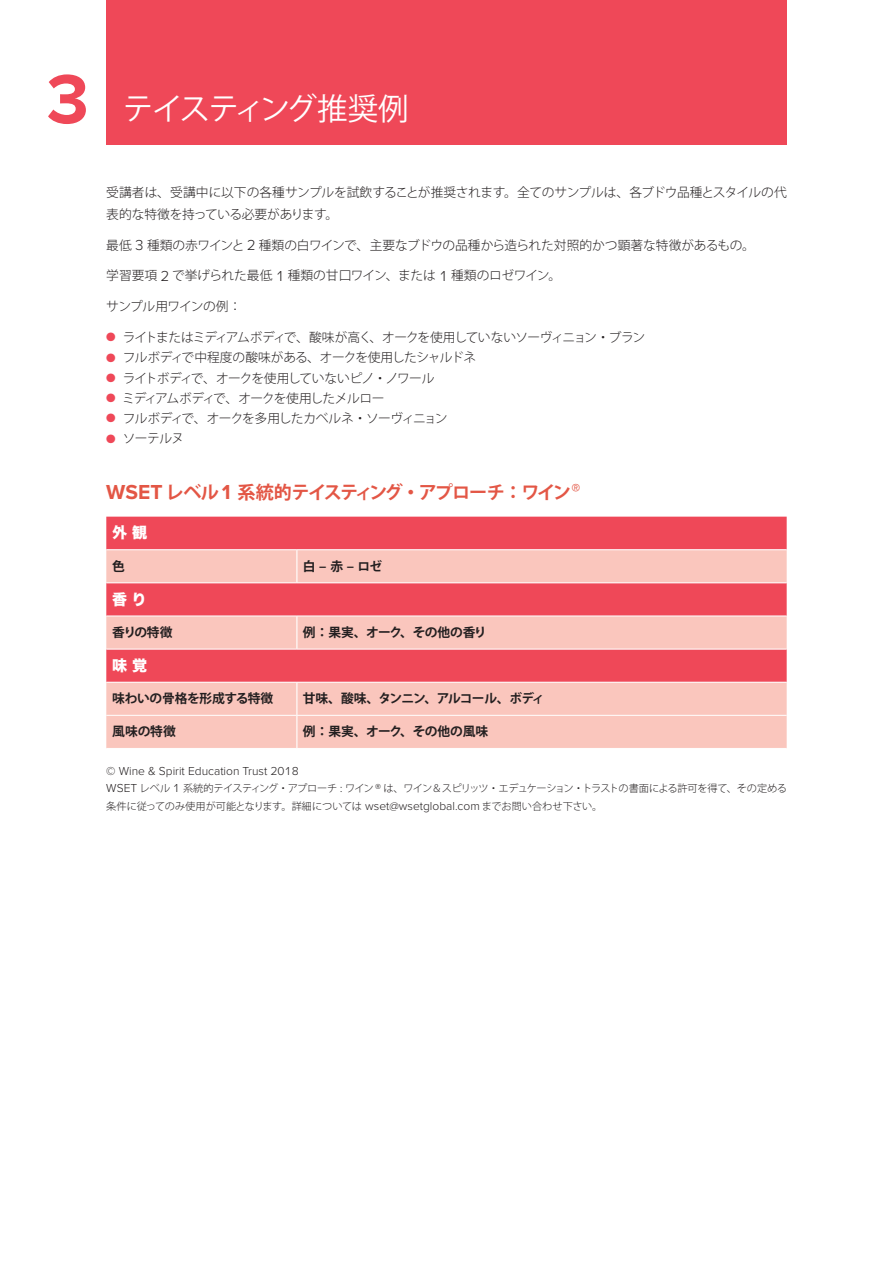
<style>
.page{position:relative;width:893px;height:1263px;background:#fff}
.page>*{position:absolute;margin:0;border:0;box-sizing:border-box;transform-origin:0 0}
.t1{font:700 72px "Proxima Nova";color:#ef4858}
.t2{font:300 36px "Proxima Nova";color:#fff}
.t3{font:30.6px "Koz Go Pro";letter-spacing:-.05em;color:#fff}
.t4{font:700 18.15px "Koz Go Pro";letter-spacing:-.08em;color:#e35645}
.t5{font:15px "Hira Kaku Std W8";color:#fff}
.t6{font:300 12.75px/21.3px "Koz Go Pro";letter-spacing:-.04em;color:#231f20}
.t7{font:300 12.75px "Koz Go Pro";color:#231f20}
.t8{font:300 12.75px "Koz Go Pro";letter-spacing:-.08em;color:#231f20}
.t9{font:700 12.75px "Koz Go Pro";letter-spacing:-.03em;color:#231f20}
.t10{font:300 12.75px "Koz Go Pro";letter-spacing:-.07em;color:#231f20}
.t11{font:700 12.75px "Koz Go Pro";letter-spacing:-.06em;color:#231f20}
.t12{font:700 12.75px "Koz Go Pro";letter-spacing:-.01em;color:#231f20}
.t13{font:300 12px "Proxima Nova";color:#231f20}
.t14{font:300 10.2px/17.7px "Koz Go Pro";letter-spacing:-.03em;color:#231f20}
.s1{font-weight:700;font-size:72px}
.s2{font-family:"Proxima Nova";font-size:15px}
.s3{color:#ef4858}
.s4{font-family:"Proxima Nova";font-size:21px}
.s5{font-family:"Proxima Nova";font-size:18px}
.s6{font-family:"Proxima Nova";font-size:12px}
</style>
<div class="page">
<div style="left:106px;top:517px;width:681px;height:32px;background:#ef4858"></div>
<svg style="left:106px;top:550px;width:681px;height:198px;background:#f69d9c"></svg>
<hr style="left:296px;top:550px;width:1px;height:32px;background:#fff">
<hr style="left:296px;top:616px;width:1px;height:33px;background:#fff">
<hr style="left:296px;top:683px;width:1px;height:32px;background:#fff">
<hr style="left:296px;top:716px;width:1px;height:32px;background:#fff">
<hr style="left:106px;top:582px;width:191px;height:1px;background:#fff">
<hr style="left:297px;top:582px;width:490px;height:1px;background:#fff">
<hr style="left:106px;top:616px;width:191px;height:1px;background:#fff">
<hr style="left:297px;top:616px;width:490px;height:1px;background:#fff">
<hr style="left:106px;top:649px;width:191px;height:1px;background:#fff">
<hr style="left:297px;top:649px;width:490px;height:1px;background:#fff">
<hr style="left:106px;top:682px;width:191px;height:1px;background:#fff">
<hr style="left:297px;top:682px;width:490px;height:1px;background:#fff">
<hr style="left:106px;top:715px;width:191px;height:1px;background:#fff">
<hr style="left:297px;top:715px;width:490px;height:1px;background:#fff">
<div style="left:106px;top:0;width:681px;height:144px;background:#ef4858"></div>
<h1 class="t1" style="left:47px;top:58px;width:44px">3</h1>
<h2 class="t2" style="left:106px;top:78px;width:131px"><span class="s1">3</span> Title</h2>
<h3 class="t3" style="left:123px;top:89px;width:288px">テイスティング推奨例</h3>
<p class="t6" style="left:106px;top:182px;width:682px">受講者は、受講中に以下の各種サンプルを試飲することが推奨されます。全てのサンプルは、各ブドウ品種とスタイルの代表的な特徴を持っている必要があります。</p>
<p class="t7" style="left:106px;top:237px;width:650px">最低 <span class="s2">3</span> 種類の赤ワインと <span class="s2">2</span> 種類の白ワインで、主要なブドウの品種から造られた対照的かつ顕著な特徴があるもの。</p>
<p class="t7" style="left:106px;top:267px;width:456px">学習要項 <span class="s2">2</span> で挙げられた最低 <span class="s2">1</span> 種類の甘口ワイン、または <span class="s2">1</span> 種類のロゼワイン。</p>
<p class="t6" style="left:106px;top:296px;width:137px">サンプル用ワインの例：</p>
<p class="t8" style="left:106px;top:329px;width:540px"><span class="s3">●</span> ライトまたはミディアムボディで、酸味が高く、オークを使用していないソーヴィニョン・ブラン</p>
<p class="t6" style="left:106px;top:347px;width:371px"><span class="s3">●</span> フルボディで中程度の酸味がある、オークを使用したシャルドネ</p>
<p class="t10" style="left:106px;top:370px;width:330px"><span class="s3">●</span> ライトボディで、オークを使用していないピノ・ノワール</p>
<p class="t6" style="left:106px;top:388px;width:280px"><span class="s3">●</span> ミディアムボディで、オークを使用したメルロー</p>
<p class="t6" style="left:106px;top:408px;width:343px"><span class="s3">●</span> フルボディで、オークを多用したカベルネ・ソーヴィニョン</p>
<p class="t6" style="left:106px;top:428px;width:79px"><span class="s3">●</span> ソーテルヌ</p>
<h3 class="t4" style="left:106px;top:480px;width:475px"><span class="s4">WSET</span> レベル<span class="s4">1</span> 系統的テイスティング・アプローチ：ワイン<span class="s5">®</span></h3>
<p class="t5" style="left:112px;top:524px;width:36px">外 観</p>
<p class="t9" style="left:112px;top:558px;width:14px">色</p>
<p class="t9" style="left:303px;top:558px;width:81px">白–赤–ロゼ</p>
<p class="t5" style="left:112px;top:591px;width:36px">香 り</p>
<p class="t9" style="left:112px;top:624px;width:62px">香りの特徴</p>
<p class="t9" style="left:303px;top:624px;width:185px">例：果実、オーク、その他の香り</p>
<p class="t5" style="left:112px;top:657px;width:36px">味 覚</p>
<p class="t9" style="left:112px;top:690px;width:162px">味わいの骨格を形成する特徴</p>
<p class="t11" style="left:303px;top:690px;width:243px">甘味、酸味、タンニン、アルコール、ボディ</p>
<p class="t9" style="left:112px;top:723px;width:65px">風味の特徴</p>
<p class="t12" style="left:303px;top:723px;width:187px">例：果実、オーク、その他の風味</p>
<p class="t13" style="left:106px;top:764px;width:194px">© Wine &amp; Spirit Education Trust 2018</p>
<p class="t14" style="left:106px;top:780px;width:682px"><span class="s6">WSET</span> レベル <span class="s6">1</span> 系統的テイスティング・アプローチ : ワイン <span class="s6">®</span> は、ワイン＆スピリッツ・エデュケーション・トラストの書面による許可を得て、その定める条件に従ってのみ使用が可能となります。詳細については <span class="s6">wset@wsetglobal.com</span> までお問い合わせ下さい。</p>
</div>
